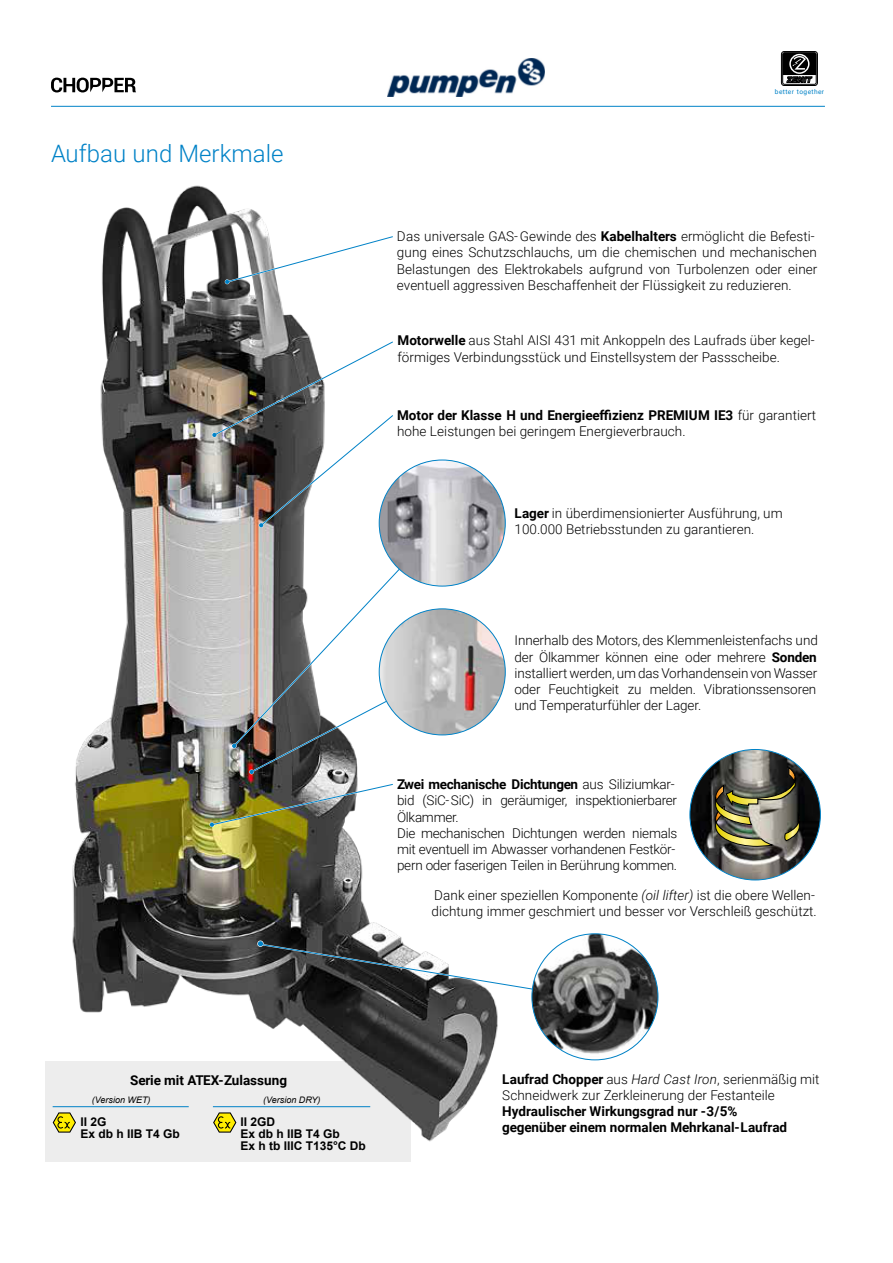
<style>
.page{position:relative;width:893px;height:1263px;background:#fff}
.page>*{position:absolute;margin:0;border:0;box-sizing:border-box;transform-origin:0 0}
.t1{font:300 24px "Roboto";color:#0082c7}
.t2{font:300 13.5px/16.2px "Roboto";color:#000}
.t3{font:300 13.5px/16.2px "Roboto";letter-spacing:-.02em;color:#000}
.t4{font:700 13.5px/16.2px "Roboto";color:#000}
.t5{font:700 12px/12px "Arial";color:#000}
.t6{font:italic 9px "Arial";color:#000}
.t7{font:6.6px "Roboto";letter-spacing:.055em;color:#0082c7}
.s1{font-weight:700}
.s2{font-style:italic}
</style>
<div class="page">
<div style="left:781px;top:51px;width:37px;height:35px;background:#323232;border:1px solid #000;border-radius:3px"></div>
<div style="left:782px;top:53px;width:34px;height:31px;border:1px solid #000;border-radius:2px"></div>
<svg style="left:783px;top:53px;width:33px;height:30px"></svg>
<hr style="left:51px;top:106px;width:774px;height:1px;background:#0082c7">
<img style="left:51px;top:185px;width:455px;height:977px">
<svg style="left:51px;top:78px;width:85px;height:14px"></svg>
<img style="left:690px;top:749px;width:130px;height:131px;border-radius:50%">
<img style="left:715px;top:767px;width:84px;height:79px">
<svg style="left:225px;top:235px;width:170px;height:49px"></svg>
<svg style="left:212px;top:1112px;width:25px;height:21px"></svg>
<svg style="left:212px;top:340px;width:183px;height:188px"></svg>
<img style="left:209px;top:782px;width:186px;height:45px">
<svg style="left:233px;top:522px;width:210px;height:225px"></svg>
<img style="left:379px;top:460px;width:126px;height:126px;border-radius:50%">
<svg style="left:249px;top:671px;width:194px;height:103px"></svg>
<img style="left:379px;top:609px;width:126px;height:126px;border-radius:50%">
<svg style="left:258px;top:941px;width:307px;height:55px"></svg>
<img style="left:532px;top:934px;width:126px;height:126px;border-radius:50%">
<svg style="left:52px;top:1112px;width:25px;height:21px"></svg>
<hr style="left:213px;top:1106px;width:157px;height:1px;background:#0082c7">
<hr style="left:53px;top:1106px;width:136px;height:1px;background:#0082c7">
<img style="left:388px;top:58px;width:156px;height:38px">
<h1 class="t1" style="left:51px;top:144px;width:234px">Aufbau und Merkmale</h1>
<p class="t7" style="left:775px;top:89px;width:51px">better together</p>
<p class="t2" style="left:397px;top:230px;width:422px">Das universale GAS-Gewinde des <span class="s1">Kabelhalters</span> ermöglicht die Befesti&shy;gung eines Schutzschlauchs, um die chemischen und mechanischen Belastungen des Elektrokabels aufgrund von Turbolenzen oder einer eventuell aggressiven Beschaffenheit der Flüssigkeit zu reduzieren.</p>
<p class="t2" style="left:398px;top:334px;width:419px"><span class="s1">Motorwelle</span> aus Stahl AISI 431 mit Ankoppeln des Laufrads über kegel&shy;förmiges Verbindungsstück und Einstellsystem der Passscheibe.</p>
<p class="t2" style="left:397px;top:408px;width:420px"><span class="s1">Motor der Klasse H und Energieeffizienz PREMIUM IE3</span> für garantiert hohe Leistungen bei geringem Energieverbrauch.</p>
<p class="t2" style="left:514px;top:506px;width:270px"><span class="s1">Lager</span> in überdimensionierter Ausführung, um<br>100.000 Betriebsstunden zu garantieren.</p>
<p class="t2" style="left:514px;top:634px;width:305px">Innerhalb des Motors, des Klemmenleistenfachs und der Ölkammer können eine oder mehrere <span class="s1">Sonden </span>installiertwerden, umdas Vorhandensein von Wasser oder Feuchtigkeit zu melden. Vibrationssensoren und Temperaturfühler der Lager.</p>
<p class="t3" style="left:397px;top:778px;width:282px"><span class="s1">Zwei mechanische Dichtungen</span> aus Siliziumkar&shy;bid (SiC-SiC) in geräumiger, inspektionierbarer Ölkammer.<br>Die mechanischen Dichtungen werden niemals mit eventuell im Abwasser vorhandenen Festkör&shy;pern oder faserigen Teilen in Berührung kommen.</p>
<p class="t2" style="left:431px;top:888px;width:387px">Dank einer speziellen Komponente <span class="s2">(oil lifter)</span> ist die obere Wellen&shy;dichtung immer geschmiert und besser vor Verschleiß geschützt.</p>
<p class="t4" style="left:130px;top:1073px;width:159px">Serie mit ATEX-Zulassung</p>
<p class="t2" style="left:502px;top:1072px;width:319px"><span class="s1">Laufrad Chopper</span> aus <span class="s2">Hard Cast Iron</span>, serienmäßig mit<br>Schneidwerk zur Zerkleinerung der Festanteile</p>
<p class="t4" style="left:502px;top:1104px;width:286px">Hydraulischer Wirkungsgrad nur -3/5% gegenüber einem normalen Mehrkanal-Laufrad</p>
<p class="t6" style="left:92px;top:1096px;width:60px">(Version WET)</p>
<p class="t6" style="left:263px;top:1096px;width:59px">(Version DRY)</p>
<p class="t5" style="left:80px;top:1117px;width:101px">II 2G<br>Ex db h IIB T4 Gb</p>
<p class="t5" style="left:240px;top:1117px;width:127px">II 2GD<br>Ex db h IIB T4 Gb<br>Ex h tb IIIC T135°C Db</p>
</div>
